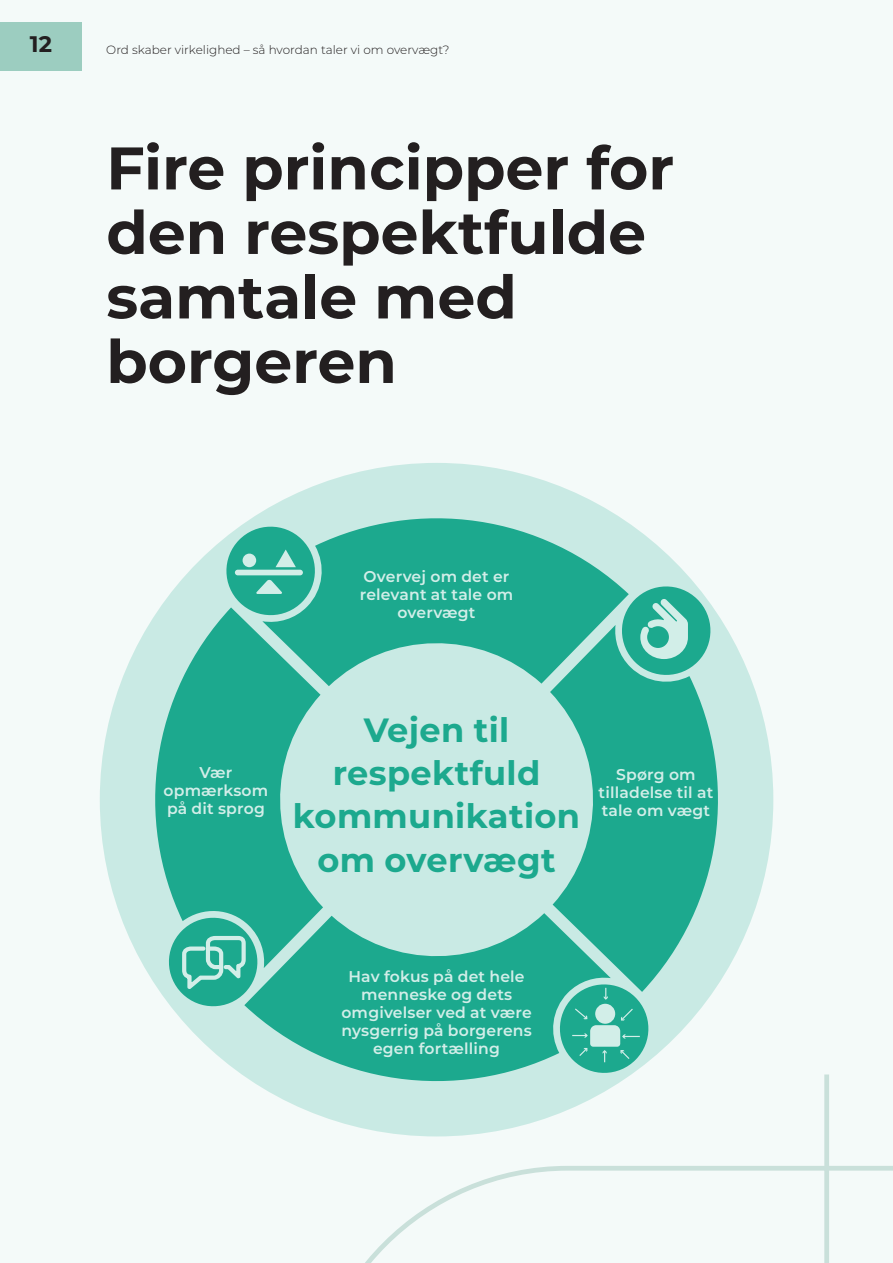
<style>
.page{position:relative;width:893px;height:1263px;background:#f4faf9}
.page>*{position:absolute;margin:0;border:0;box-sizing:border-box;transform-origin:0 0}
.t1{font:700 60px/64.5px "Montserrat";color:#231f20}
.t2{font:700 33.6px/43.2px "Montserrat";letter-spacing:.01em;color:#1ca98e;text-align:center}
.t3{font:700 22.5px "Montserrat";color:#231f20}
.t4{font:600 15.6px/18px "Montserrat";letter-spacing:.01em;color:#fff;text-align:center}
.t5{font:300 12px "Montserrat";color:#231f20}
</style>
<div class="page">
<svg style="left:365px;top:1166px;width:464px;height:97px"></svg>
<svg style="left:824px;top:1074px;width:69px;height:96px"></svg>
<svg style="left:100px;top:463px;width:673px;height:673px;background:#75caba"></svg>
<div style="left:0;top:22px;width:82px;height:48px;background:#9ccdc0"></div>
<h3 class="t3" style="left:30px;top:28px;width:24px">12</h3>
<p class="t5" style="left:106px;top:41px;width:345px">Ord skaber virkelighed – så hvordan taler vi om overvægt?</p>
<h1 class="t1" style="left:106px;top:133px;width:569px">Fire principper for den respektfulde samtale med borgeren</h1>
<p class="t4" style="left:360px;top:566px;width:155px">Overvej om det er relevant at tale om overvægt</p>
<p class="t4" style="left:164px;top:763px;width:106px">Vær opmærksom på dit sprog</p>
<p class="t2" style="left:293px;top:707px;width:289px">Vejen til respektfuld kommunikation om overvægt</p>
<p class="t4" style="left:599px;top:765px;width:116px">Spørg om tilladelse til at tale om vægt</p>
<p class="t4" style="left:341px;top:967px;width:192px">Hav fokus på det hele menneske og dets omgivelser ved at være nysgerrig på borgerens egen fortælling</p>
</div>
